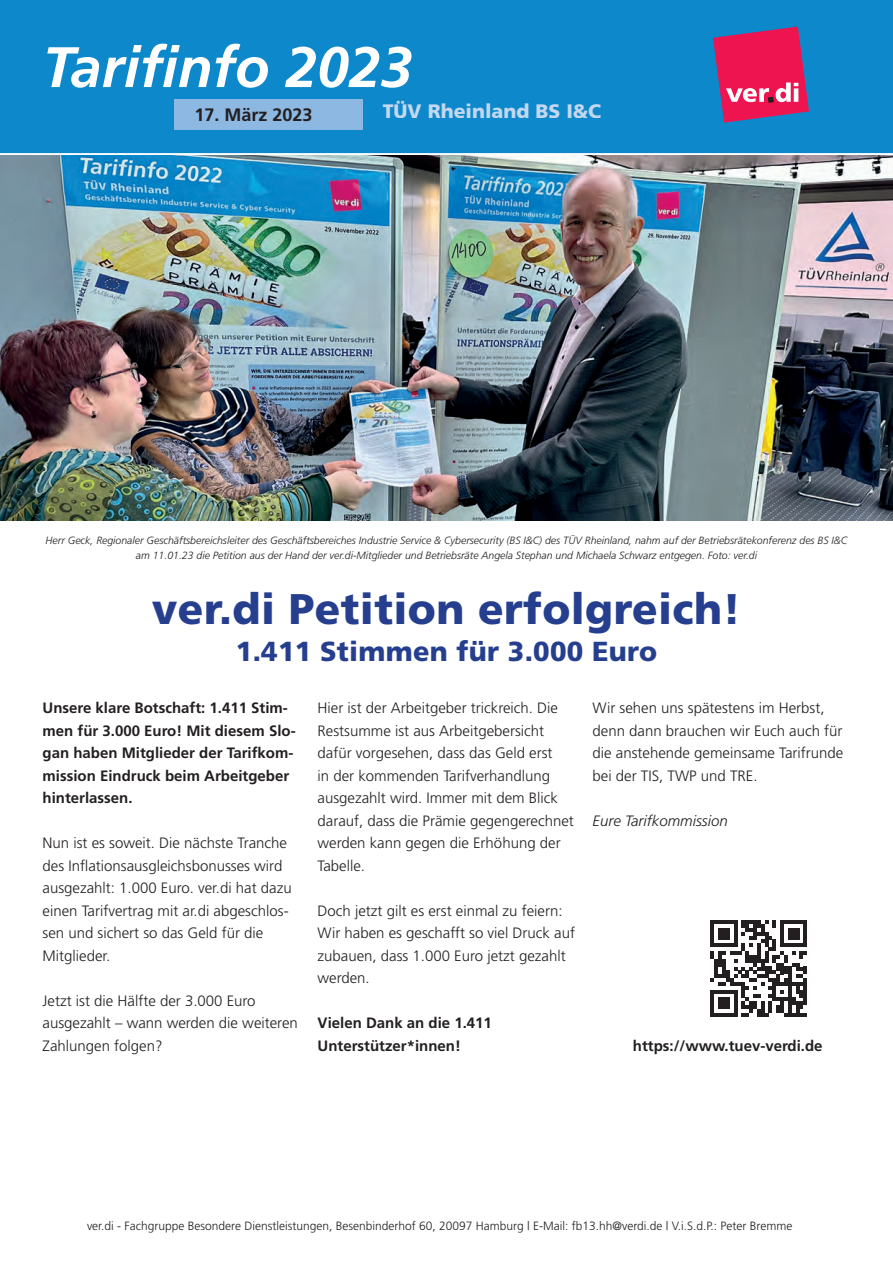
<style>
.page{position:relative;width:893px;height:1263px;background:#fff}
.page>*{position:absolute;margin:0;border:0;box-sizing:border-box;transform-origin:0 0}
.t1{font:italic 700 57px "Frutiger";color:#fff}
.t2{font:900 42.9px "Frutiger";letter-spacing:.01em;color:#253f8e}
.t3{font:900 27.6px "Frutiger";letter-spacing:.01em;color:#253f8e}
.t4{font:900 19.5px "Frutiger";color:#c3d7ef}
.t5{font:700 18px "Frutiger";color:#231f20}
.t6{font:300 15px/22.5px "Frutiger";color:#231f20}
.t7{font:700 15px/22.5px "Frutiger";color:#231f20}
.t8{font:italic 300 15px "Frutiger";color:#231f20}
.t9{font:300 12px "Frutiger";color:#231f20}
.t10{font:italic 300 10.5px/15px "Frutiger";color:#231f20;text-align:center}
</style>
<div class="page">
<img style="left:0;top:155px;width:893px;height:366px">
<div style="left:0;top:0;width:893px;height:153px;background:#0c88cb"></div>
<div style="left:174px;top:99px;width:188px;height:31px;background:#8db8e2"></div>
<div style="left:383px;top:101px;width:218px;height:17px;background:#0c88cb"></div>
<svg style="left:713px;top:27px;width:96px;height:96px;background:#bf3a73"></svg>
<svg style="left:710px;top:920px;width:97px;height:97px"></svg>
<h1 class="t1" style="left:43px;top:34px;width:371px">Tarifinfo 2023</h1>
<p class="t5" style="left:195px;top:105px;width:120px">17. März 2023</p>
<h3 class="t4" style="left:383px;top:99px;width:220px">TÜV Rheinland BS I&amp;C</h3>
<p class="t10" style="left:46px;top:533px;width:803px">Herr Geck, Regionaler Geschäftsbereichsleiter des Geschäftsbereiches Industrie Service &amp; Cybersecurity (BS I&amp;C) des TÜV Rheinland, nahm auf der Betriebsrätekonferenz des BS I&amp;C am 11.01.23 die Petition aus der Hand der ver.di-Mitglieder und Betriebsräte Angela Stephan und Michaela Schwarz entgegen. Foto: ver.di</p>
<h2 class="t2" style="left:152px;top:583px;width:591px">ver.di Petition erfolgreich!</h2>
<h3 class="t3" style="left:236px;top:635px;width:423px">1.411 Stimmen für 3.000 Euro</h3>
<p class="t7" style="left:43px;top:697px;width:255px">Unsere klare Botschaft: 1.411 Stim&shy;men für 3.000 Euro! Mit diesem Slo&shy;gan haben Mitglieder der Tarifkom&shy;mission Eindruck beim Arbeitgeber hinterlassen.</p>
<p class="t6" style="left:43px;top:832px;width:251px">Nun ist es soweit. Die nächste Tranche des Inflationsausgleichsbonusses wird ausgezahlt: 1.000 Euro. ver.di hat dazu einen Tarifvertrag mit ar.di abgeschlos&shy;sen und sichert so das Geld für die Mitglieder.</p>
<p class="t6" style="left:43px;top:989px;width:257px">Jetzt ist die Hälfte der 3.000 Euro ausgezahlt – wann werden die weiteren<br>Zahlungen folgen?</p>
<p class="t6" style="left:317px;top:697px;width:258px">Hier ist der Arbeitgeber trickreich. Die Restsumme ist aus Arbeitgebersicht dafür vorgesehen, dass das Geld erst<br>in der kommenden Tarifverhandlung ausgezahlt wird. Immer mit dem Blick darauf, dass die Prämie gegengerechnet werden kann gegen die Erhöhung der Tabelle.</p>
<p class="t6" style="left:317px;top:899px;width:259px">Doch jetzt gilt es erst einmal zu feiern:<br>Wir haben es geschafft so viel Druck auf zubauen, dass 1.000 Euro jetzt gezahlt werden.</p>
<p class="t7" style="left:317px;top:1012px;width:176px">Vielen Dank an die 1.411<br>Unterstützer*innen!</p>
<p class="t6" style="left:592px;top:697px;width:252px">Wir sehen uns spätestens im Herbst, denn dann brauchen wir Euch auch für die anstehende gemeinsame Tarifrunde bei der TIS, TWP und TRE.</p>
<p class="t8" style="left:592px;top:812px;width:137px">Eure Tarifkommission</p>
<p class="t7" style="left:633px;top:1035px;width:191px">https://www.tuev-verdi.de</p>
<p class="t9" style="left:87px;top:1219px;width:707px">ver.di - Fachgruppe Besondere Dienstleistungen, Besenbinderhof 60, 20097 Hamburg | E-Mail: fb13.hh@verdi.de | V.i.S.d.P.: Peter Bremme</p>
</div>
